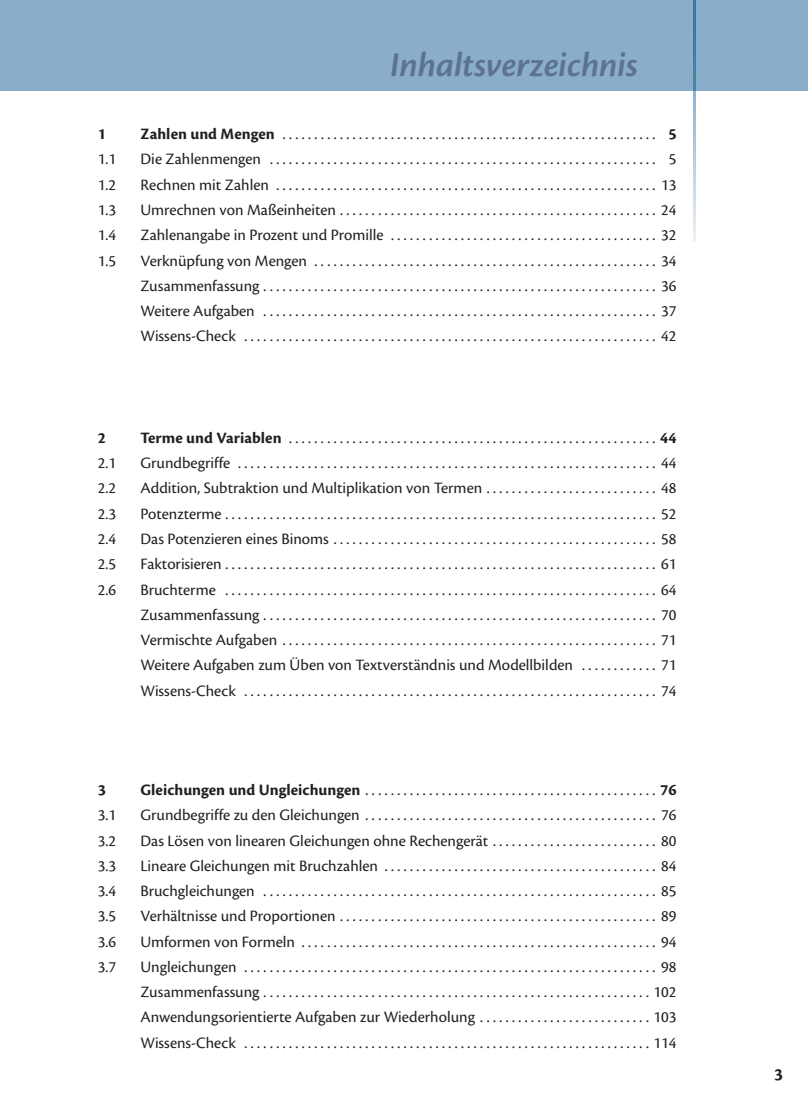
<style>
.page{position:relative;width:808px;height:1108px;background:#fff}
.page>*{position:absolute;margin:0;border:0;box-sizing:border-box;transform-origin:0 0}
.t1{font:italic 600 36px "Cronos Pro";letter-spacing:-.005em;color:#5d7194}
.t2{font:700 18px "Cronos Pro";color:#231f20}
.t3{font:16.5px/25.2px "Cronos Pro";color:#231f20;text-align:justify}
.t4{font:700 16.5px "Cronos Pro";color:#231f20}
.s1{font-weight:700}
</style>
<div class="page">
<div style="left:0;top:0;width:807px;height:90px;background:#8aaeca"></div>
<svg style="left:694px;top:91px;width:1px;height:150px"></svg>
<hr style="left:0;top:89px;width:807px;height:2px;background:#8aaeca">
<svg style="left:694px;top:0;width:1px;height:90px"></svg>
<h1 class="t1" style="left:390px;top:44px;width:249px">Inhaltsverzeichnis</h1>
<p class="t4" style="left:98px;top:125px;width:10px">1</p>
<p class="t3" style="left:140px;top:121px;width:537px"><span class="s1">Zahlen und Mengen</span> . . . . . . . . . . . . . . . . . . . . . . . . . . . . . . . . . . . . . . . . . . . . . . . . . . . . . . . . . . . <span class="s1">5</span></p>
<p class="t3" style="left:98px;top:147px;width:20px">1.1</p>
<p class="t3" style="left:140px;top:147px;width:537px">Die Zahlenmengen . . . . . . . . . . . . . . . . . . . . . . . . . . . . . . . . . . . . . . . . . . . . . . . . . . . . . . . . . . . . . 5</p>
<p class="t3" style="left:98px;top:172px;width:20px">1.2</p>
<p class="t3" style="left:140px;top:172px;width:537px">Rechnen mit Zahlen . . . . . . . . . . . . . . . . . . . . . . . . . . . . . . . . . . . . . . . . . . . . . . . . . . . . . . . . . . . . 13</p>
<p class="t3" style="left:98px;top:197px;width:20px">1.3</p>
<p class="t3" style="left:140px;top:197px;width:537px">Umrechnen von Maßeinheiten . . . . . . . . . . . . . . . . . . . . . . . . . . . . . . . . . . . . . . . . . . . . . . . . . . 24</p>
<p class="t3" style="left:98px;top:222px;width:20px">1.4</p>
<p class="t3" style="left:140px;top:222px;width:537px">Zahlenangabe in Prozent und Promille . . . . . . . . . . . . . . . . . . . . . . . . . . . . . . . . . . . . . . . . . . 32</p>
<p class="t3" style="left:98px;top:248px;width:20px">1.5</p>
<p class="t3" style="left:140px;top:248px;width:537px">Verknüpfung von Mengen . . . . . . . . . . . . . . . . . . . . . . . . . . . . . . . . . . . . . . . . . . . . . . . . . . . . . . 34<br>Zusammenfassung . . . . . . . . . . . . . . . . . . . . . . . . . . . . . . . . . . . . . . . . . . . . . . . . . . . . . . . . . . . . . . 36<br>Weitere Aufgaben . . . . . . . . . . . . . . . . . . . . . . . . . . . . . . . . . . . . . . . . . . . . . . . . . . . . . . . . . . . . . . 37<br>Wissens-Check . . . . . . . . . . . . . . . . . . . . . . . . . . . . . . . . . . . . . . . . . . . . . . . . . . . . . . . . . . . . . . . . . 42</p>
<p class="t4" style="left:98px;top:428px;width:10px">2</p>
<p class="t3" style="left:140px;top:425px;width:537px"><span class="s1">Terme und Variablen</span> . . . . . . . . . . . . . . . . . . . . . . . . . . . . . . . . . . . . . . . . . . . . . . . . . . . . . . . . . . <span class="s1">44</span></p>
<p class="t3" style="left:98px;top:450px;width:20px">2.1</p>
<p class="t3" style="left:140px;top:450px;width:537px">Grundbegriffe . . . . . . . . . . . . . . . . . . . . . . . . . . . . . . . . . . . . . . . . . . . . . . . . . . . . . . . . . . . . . . . . . . 44</p>
<p class="t3" style="left:98px;top:475px;width:20px">2.2</p>
<p class="t3" style="left:140px;top:475px;width:537px">Addition, Subtraktion und Multiplikation von Termen . . . . . . . . . . . . . . . . . . . . . . . . . . . 48</p>
<p class="t3" style="left:98px;top:501px;width:20px">2.3</p>
<p class="t3" style="left:140px;top:501px;width:537px">Potenzterme . . . . . . . . . . . . . . . . . . . . . . . . . . . . . . . . . . . . . . . . . . . . . . . . . . . . . . . . . . . . . . . . . . . . 52</p>
<p class="t3" style="left:98px;top:526px;width:20px">2.4</p>
<p class="t3" style="left:140px;top:526px;width:537px">Das Potenzieren eines Binoms . . . . . . . . . . . . . . . . . . . . . . . . . . . . . . . . . . . . . . . . . . . . . . . . . . . 58</p>
<p class="t3" style="left:98px;top:551px;width:20px">2.5</p>
<p class="t3" style="left:140px;top:551px;width:537px">Faktorisieren . . . . . . . . . . . . . . . . . . . . . . . . . . . . . . . . . . . . . . . . . . . . . . . . . . . . . . . . . . . . . . . . . . . . 61</p>
<p class="t3" style="left:98px;top:576px;width:20px">2.6</p>
<p class="t3" style="left:140px;top:576px;width:537px">Bruchterme . . . . . . . . . . . . . . . . . . . . . . . . . . . . . . . . . . . . . . . . . . . . . . . . . . . . . . . . . . . . . . . . . . . . 64<br>Zusammenfassung . . . . . . . . . . . . . . . . . . . . . . . . . . . . . . . . . . . . . . . . . . . . . . . . . . . . . . . . . . . . . . 70<br>Vermischte Aufgaben . . . . . . . . . . . . . . . . . . . . . . . . . . . . . . . . . . . . . . . . . . . . . . . . . . . . . . . . . . . 71<br>Weitere Aufgaben zum Üben von Textverständnis und Modellbilden . . . . . . . . . . . . 71<br>Wissens-Check . . . . . . . . . . . . . . . . . . . . . . . . . . . . . . . . . . . . . . . . . . . . . . . . . . . . . . . . . . . . . . . . . 74</p>
<p class="t4" style="left:98px;top:780px;width:10px">3</p>
<p class="t3" style="left:140px;top:777px;width:537px"><span class="s1">Gleichungen und Ungleichungen</span> . . . . . . . . . . . . . . . . . . . . . . . . . . . . . . . . . . . . . . . . . . . . . . <span class="s1">76</span></p>
<p class="t3" style="left:98px;top:802px;width:20px">3.1</p>
<p class="t3" style="left:140px;top:802px;width:537px">Grundbegriffe zu den Gleichungen . . . . . . . . . . . . . . . . . . . . . . . . . . . . . . . . . . . . . . . . . . . . . . 76</p>
<p class="t3" style="left:98px;top:827px;width:20px">3.2</p>
<p class="t3" style="left:140px;top:827px;width:537px">Das Lösen von linearen Gleichungen ohne Rechengerät . . . . . . . . . . . . . . . . . . . . . . . . . . 80</p>
<p class="t3" style="left:98px;top:852px;width:20px">3.3</p>
<p class="t3" style="left:140px;top:852px;width:537px">Lineare Gleichungen mit Bruchzahlen . . . . . . . . . . . . . . . . . . . . . . . . . . . . . . . . . . . . . . . . . . . 84</p>
<p class="t3" style="left:98px;top:878px;width:20px">3.4</p>
<p class="t3" style="left:140px;top:878px;width:537px">Bruchgleichungen . . . . . . . . . . . . . . . . . . . . . . . . . . . . . . . . . . . . . . . . . . . . . . . . . . . . . . . . . . . . . . 85</p>
<p class="t3" style="left:98px;top:903px;width:20px">3.5</p>
<p class="t3" style="left:140px;top:903px;width:537px">Verhältnisse und Proportionen . . . . . . . . . . . . . . . . . . . . . . . . . . . . . . . . . . . . . . . . . . . . . . . . . . 89</p>
<p class="t3" style="left:98px;top:928px;width:20px">3.6</p>
<p class="t3" style="left:140px;top:928px;width:537px">Umformen von Formeln . . . . . . . . . . . . . . . . . . . . . . . . . . . . . . . . . . . . . . . . . . . . . . . . . . . . . . . . 94</p>
<p class="t3" style="left:98px;top:953px;width:20px">3.7</p>
<p class="t3" style="left:140px;top:953px;width:537px">Ungleichungen . . . . . . . . . . . . . . . . . . . . . . . . . . . . . . . . . . . . . . . . . . . . . . . . . . . . . . . . . . . . . . . . . 98<br>Zusammenfassung . . . . . . . . . . . . . . . . . . . . . . . . . . . . . . . . . . . . . . . . . . . . . . . . . . . . . . . . . . . . . 102<br>Anwendungsorientierte Aufgaben zur Wiederholung . . . . . . . . . . . . . . . . . . . . . . . . . . . 103<br>Wissens-Check . . . . . . . . . . . . . . . . . . . . . . . . . . . . . . . . . . . . . . . . . . . . . . . . . . . . . . . . . . . . . . . . 114</p>
<p class="t2" style="left:774px;top:1063px;width:10px">3</p>
</div>
